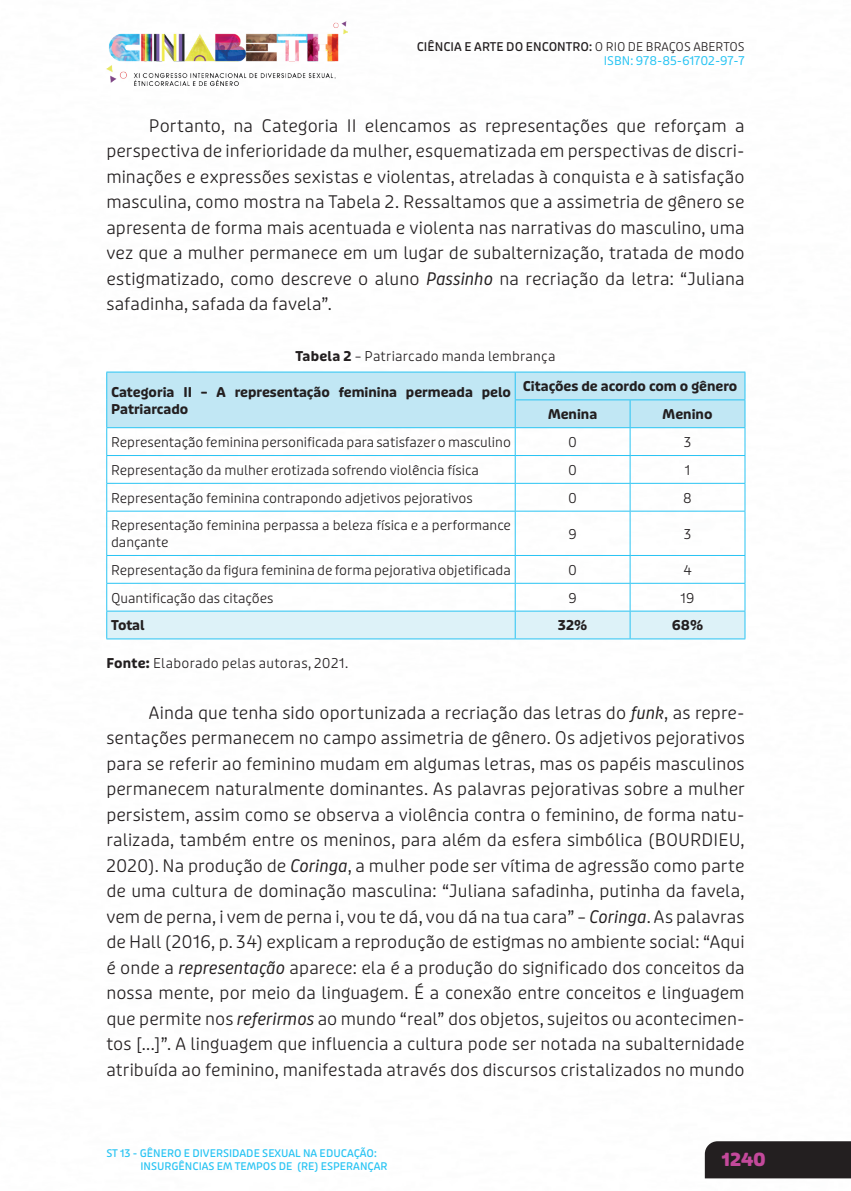
<style>
.page{position:relative;width:851px;height:1191px;background:#fff}
.page>*{position:absolute;margin:0;border:0;box-sizing:border-box;transform-origin:0 0}
.t1{font:700 expanded 18px "Puffin Display Soft";color:#c3499b}
._8_CORPO{font:300 17.25px/25.5px "Puffin Display Soft";letter-spacing:.005em;color:#231f20;text-align:justify}
._14_TABELA{font:300 13.5px/16.5px "Puffin Display Soft";color:#231f20}
._14_TABELA-2{font:700 13.5px/16.5px "Puffin Display Soft";color:#231f20}
._12_LEGENDAS{font:300 13.5px "Puffin Display Soft";letter-spacing:.015em;color:#231f20}
._13_FONTES{font:300 13.5px "Puffin Display Soft";letter-spacing:.015em;color:#231f20}
.t2{font:12px "Puffin Display Soft Medm";color:#231f20}
.t3{font:12px "Puffin Display Soft";letter-spacing:-.005em;color:#29c4f3}
.t4{font:10.5px/12.6px "Puffin Display Soft Medm";color:#29c4f3}
.s1{font-family:"Puffin Display Soft";font-weight:300}
.s2{font-weight:400;font-style:italic}
.s3{font-weight:700}
</style>
<div class="page">
<img style="left:106px;top:21px;width:242px;height:64px">
<div style="left:704px;top:1141px;width:146px;height:37px;background:#231f20"></div>
<svg style="left:106px;top:372px;width:639px;height:139px"></svg>
<hr style="left:106px;top:511px;width:409px;height:1px;background:#29c4f3">
<hr style="left:106px;top:511px;width:1px;height:44px;background:#29c4f3">
<hr style="left:515px;top:511px;width:115px;height:1px;background:#29c4f3">
<hr style="left:514px;top:511px;width:1px;height:44px;background:#29c4f3">
<hr style="left:630px;top:511px;width:115px;height:1px;background:#29c4f3">
<hr style="left:629px;top:511px;width:1px;height:44px;background:#29c4f3">
<hr style="left:744px;top:511px;width:1px;height:44px;background:#29c4f3">
<hr style="left:106px;top:555px;width:409px;height:1px;background:#29c4f3">
<hr style="left:515px;top:555px;width:115px;height:1px;background:#29c4f3">
<hr style="left:630px;top:555px;width:115px;height:1px;background:#29c4f3">
<svg style="left:106px;top:556px;width:639px;height:82px"></svg>
<hr style="left:106px;top:638px;width:409px;height:1px;background:#29c4f3">
<hr style="left:515px;top:638px;width:115px;height:1px;background:#29c4f3">
<hr style="left:630px;top:638px;width:115px;height:1px;background:#29c4f3">
<p class="t2" style="left:416px;top:39px;width:329px">CIÊNCIA E ARTE DO ENCONTRO: <span class="s1">O RIO DE BRAÇOS ABERTOS</span></p>
<p class="t3" style="left:603px;top:54px;width:142px">ISBN: 978-85-61702-97-7</p>
<p class="_8_CORPO" style="left:106px;top:113px;width:639px;text-indent:43px">Portanto, na Categoria II elencamos as representações que reforçam a perspectiva de inferioridade da mulher, esquematizada em perspectivas de discri&shy;minações e expressões sexistas e violentas, atreladas à conquista e à satisfação masculina, como mostra na Tabela 2. Ressaltamos que a assimetria de gênero se apresenta de forma mais acentuada e violenta nas narrativas do masculino, uma vez que a mulher permanece em um lugar de subalternização, tratada de modo estigmatizado, como descreve o aluno <span class="s2">Passinho</span> na recriação da letra: “Juliana safadinha, safada da favela”.</p>
<p class="_12_LEGENDAS" style="left:295px;top:349px;width:261px"><span class="s3">Tabela 2</span> – Patriarcado manda lembrança</p>
<p class="_14_TABELA-2" style="left:111px;top:384px;width:401px">Categoria II – A representação feminina permeada pelo<br>Patriarcado</p>
<p class="_14_TABELA-2" style="left:522px;top:379px;width:216px">Citações de acordo com o gênero</p>
<p class="_14_TABELA-2" style="left:548px;top:406px;width:51px">Menina</p>
<p class="_14_TABELA-2" style="left:662px;top:406px;width:51px">Menino</p>
<p class="_14_TABELA" style="left:111px;top:434px;width:401px">Representação feminina personificada para satisfazer o masculino</p>
<p class="_14_TABELA" style="left:568px;top:434px;width:10px">0</p>
<p class="_14_TABELA" style="left:683px;top:434px;width:9px">3</p>
<p class="_14_TABELA" style="left:111px;top:462px;width:369px">Representação da mulher erotizada sofrendo violência física</p>
<p class="_14_TABELA" style="left:568px;top:462px;width:10px">0</p>
<p class="_14_TABELA" style="left:684px;top:462px;width:7px">1</p>
<p class="_14_TABELA" style="left:111px;top:490px;width:363px">Representação feminina contrapondo adjetivos pejorativos</p>
<p class="_14_TABELA" style="left:568px;top:490px;width:10px">0</p>
<p class="_14_TABELA" style="left:683px;top:490px;width:10px">8</p>
<p class="_14_TABELA" style="left:111px;top:518px;width:401px">Representação feminina perpassa a beleza física e a performance dançante</p>
<p class="_14_TABELA" style="left:568px;top:526px;width:10px">9</p>
<p class="_14_TABELA" style="left:683px;top:526px;width:9px">3</p>
<p class="_14_TABELA" style="left:111px;top:562px;width:401px">Representação da figura feminina de forma pejorativa objetificada</p>
<p class="_14_TABELA" style="left:568px;top:562px;width:10px">0</p>
<p class="_14_TABELA" style="left:683px;top:562px;width:10px">4</p>
<p class="_14_TABELA" style="left:111px;top:590px;width:164px">Quantificação das citações</p>
<p class="_14_TABELA" style="left:568px;top:590px;width:10px">9</p>
<p class="_14_TABELA" style="left:680px;top:590px;width:15px">19</p>
<p class="_14_TABELA-2" style="left:111px;top:617px;width:35px">Total</p>
<p class="_14_TABELA-2" style="left:558px;top:617px;width:31px">32%</p>
<p class="_14_TABELA-2" style="left:671px;top:617px;width:33px">68%</p>
<p class="_13_FONTES" style="left:106px;top:655px;width:243px"><span class="s3">Fonte:</span> Elaborado pelas autoras, 2021.</p>
<p class="_8_CORPO" style="left:106px;top:700px;width:639px;text-indent:43px">Ainda que tenha sido oportunizada a recriação das letras do <span class="s2">funk</span>, as repre&shy;sentações permanecem no campo assimetria de gênero. Os adjetivos pejorativos para se referir ao feminino mudam em algumas letras, mas os papéis masculinos permanecem naturalmente dominantes. As palavras pejorativas sobre a mulher persistem, assim como se observa a violência contra o feminino, de forma natu&shy;ralizada, também entre os meninos, para além da esfera simbólica (BOURDIEU, 2020). Na produção de <span class="s2">Coringa</span>, a mulher pode ser vítima de agressão como parte de uma cultura de dominação masculina: “Juliana safadinha, putinha da favela, vem de perna, i vem de perna i, vou te dá, vou dá na tua cara” – <span class="s2">Coringa</span>. As palavras de Hall (2016, p. 34) explicam a reprodução de estigmas no ambiente social: “Aqui é onde a <span class="s2">representação</span> aparece: ela é a produção do significado dos conceitos da nossa mente, por meio da linguagem. É a conexão entre conceitos e linguagem que permite nos <span class="s2">referirmos</span> ao mundo “real” dos objetos, sujeitos ou acontecimen&shy;tos [...]”. A linguagem que influencia a cultura pode ser notada na subalternidade atribuída ao feminino, manifestada através dos discursos cristalizados no mundo</p>
<p class="t4" style="left:140px;top:1147px;width:248px;text-indent:-34px">ST 13 - GÊNERO E DIVERSIDADE SEXUAL NA EDUCAÇÃO:<br>INSURGÊNCIAS EM TEMPOS DE (RE) ESPERANÇAR</p>
<p class="t1" style="left:721px;top:1148px;width:46px">1240</p>
</div>
